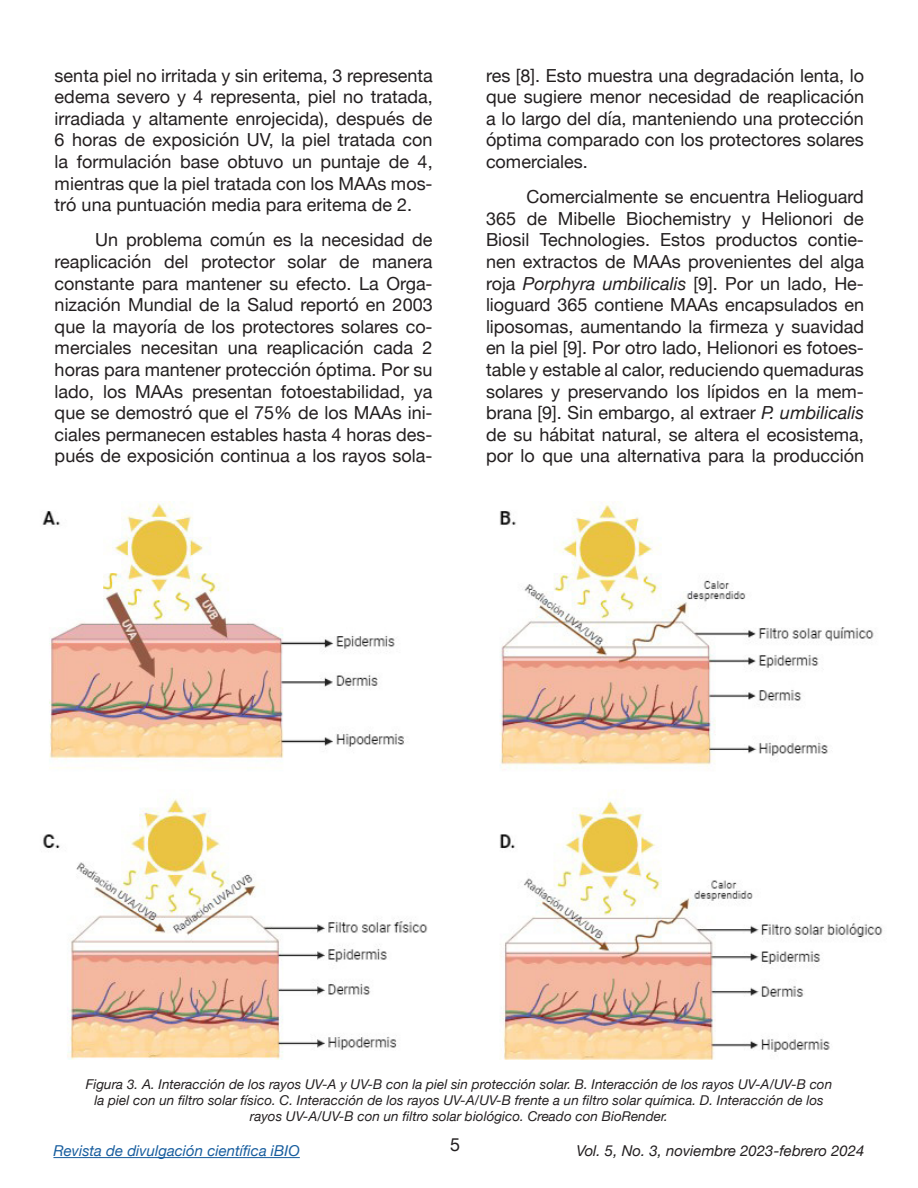
<style>
.page{position:relative;width:918px;height:1188px;background:#fff}
.page>*{position:absolute;margin:0;border:0;box-sizing:border-box;transform-origin:0 0}
.t1{font:18px/21.6px "Helvetica Neue";color:#231f20;text-align:justify}
.t2{font:italic 15px "Helvetica Neue";color:#231f20}
.t3{font:italic 15px "Helvetica Neue";color:#175d9e}
.t4{font:italic 13.5px/16.2px "Helvetica Neue";color:#231f20;text-align:center}
.s1{font-style:italic}
</style>
<div class="page">
<hr style="left:53px;top:1157px;width:247px;height:1px;background:#175d9e">
<img style="left:42px;top:501px;width:841px;height:559px">
<p class="t1" style="left:55px;top:65px;width:380px">senta piel no irritada y sin eritema, 3 representa edema severo y 4 representa, piel no tratada, irradiada y altamente enrojecida), después de 6 horas de exposición UV, la piel tratada con la formulación base obtuvo un puntaje de 4, mientras que la piel tratada con los MAAs mos&shy;tró una puntuación media para eritema de 2.</p>
<p class="t1" style="left:55px;top:230px;width:380px;text-indent:40px">Un problema común es la necesidad de reaplicación del protector solar de manera constante para mantener su efecto. La Orga&shy;nización Mundial de la Salud reportó en 2003 que la mayoría de los protectores solares co&shy;merciales necesitan una reaplicación cada 2 horas para mantener protección óptima. Por su lado, los MAAs presentan fotoestabilidad, ya que se demostró que el 75% de los MAAs ini&shy;ciales permanecen estables hasta 4 horas des&shy;pués de exposición continua a los rayos sola-</p>
<p class="t1" style="left:486px;top:65px;width:380px">res [8]. Esto muestra una degradación lenta, lo que sugiere menor necesidad de reaplicación a lo largo del día, manteniendo una protección óptima comparado con los protectores solares comerciales.</p>
<p class="t1" style="left:486px;top:187px;width:380px;text-indent:40px">Comercialmente se encuentra Helioguard 365 de Mibelle Biochemistry y Helionori de Biosil Technologies. Estos productos contie&shy;nen extractos de MAAs provenientes del alga roja <span class="s1">Porphyra umbilicalis</span> [9]. Por un lado, He&shy;lioguard 365 contiene MAAs encapsulados en liposomas, aumentando la firmeza y suavidad en la piel [9]. Por otro lado, Helionori es fotoes&shy;table y estable al calor, reduciendo quemaduras solares y preservando los lípidos en la mem&shy;brana [9]. Sin embargo, al extraer <span class="s1">P. umbilicalis </span>de su hábitat natural, se altera el ecosistema, por lo que una alternativa para la producción</p>
<p class="t4" style="left:86px;top:1076px;width:748px">Figura 3. A. Interacción de los rayos UV-A y UV-B con la piel sin protección solar. B. Interacción de los rayos UV-A/UV-B con la piel con un filtro solar físico. C. Interacción de los rayos UV-A/UV-B frente a un filtro solar química. D. Interacción de los rayos UV-A/UV-B con un filtro solar biológico. Creado con BioRender.</p>
<p class="t3" style="left:53px;top:1140px;width:248px">Revista de divulgación científica iBIO</p>
<p class="t1" style="left:450px;top:1135px;width:12px">5</p>
<p class="t2" style="left:576px;top:1140px;width:290px">Vol. 5, No. 3, noviembre 2023-febrero 2024</p>
</div>
